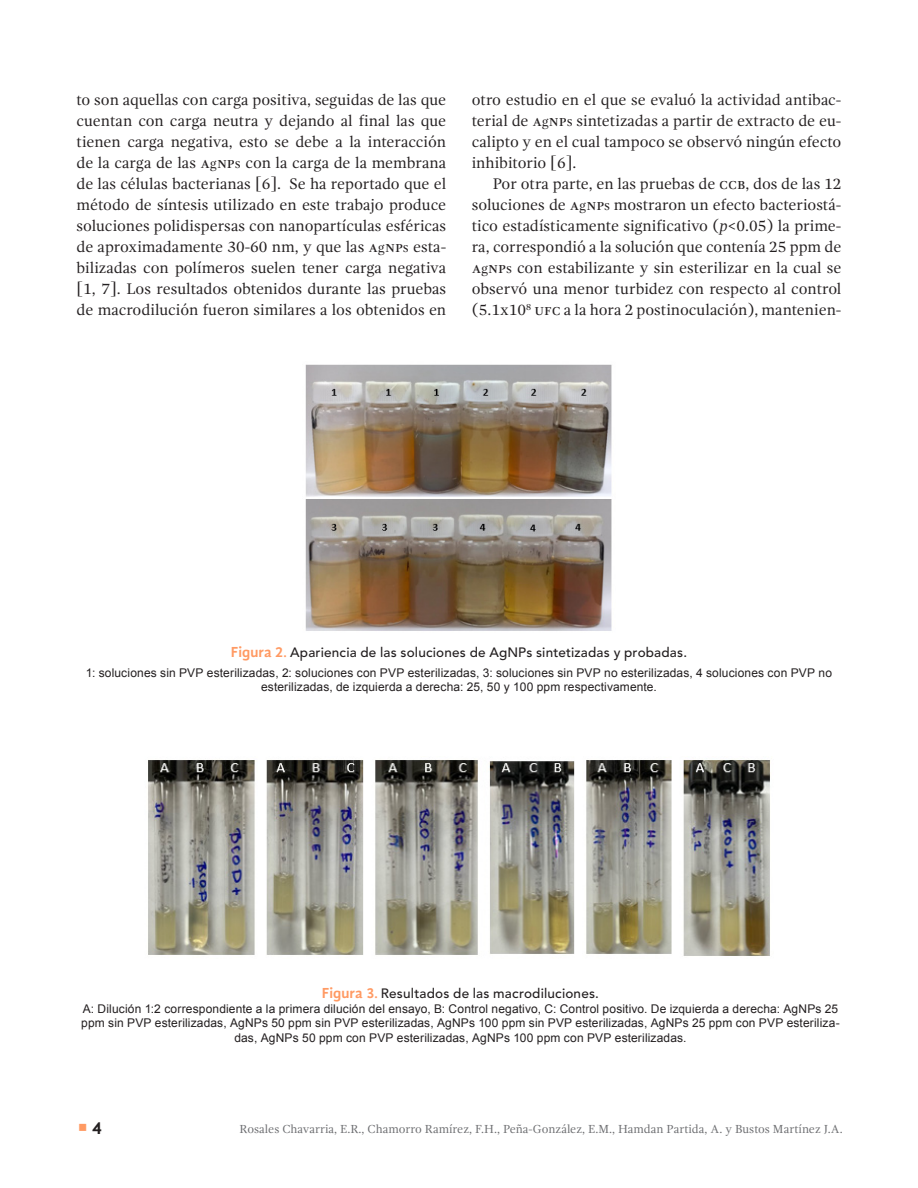
<style>
.page{position:relative;width:918px;height:1188px;background:#fff}
.page>*{position:absolute;margin:0;border:0;box-sizing:border-box;transform-origin:0 0}
.t1{font:700 18px "Gandhi Sans";color:#231f20}
.Básico_textos_-_sang{font:15.75px/21px "Gandhi Serif";color:#231f20;text-align:justify}
.Títulos_tablas{font:500 13.5px "Avenir LT Std";letter-spacing:.015em;color:#231f20}
.Pies_de_tabla{font:12px/14.4px "Arial";letter-spacing:.01em;color:#231f20;text-align:center}
.Pie_de_página_-_izq{font:12px "Gandhi Serif";color:#6c6d70}
.s1{font-size:13.5px}
.s2{font-style:italic}
.s3{font-family:"Gandhi Sans";font-weight:700;font-size:15px;color:#ff9a63}
.s4{font-family:"Gandhi Sans";font-weight:700;color:#ff9a63}
.s5{color:#ff9a63}
</style>
<div class="page">
<img style="left:305px;top:364px;width:307px;height:267px">
<img style="left:148px;top:760px;width:622px;height:196px">
<p class="Básico_textos_-_sang" style="left:77px;top:89px;width:371px">to son aquellas con carga positiva, seguidas de las que cuentan con carga neutra y dejando al final las que tienen carga negativa, esto se debe a la interacción de la carga de las A<span class="s1">g</span>NP<span class="s1">s</span> con la carga de la membrana de las células bacterianas [6]. Se ha reportado que el método de síntesis utilizado en este trabajo produce soluciones polidispersas con nanopartículas esféricas de aproximadamente 30-60 nm, y que las A<span class="s1">g</span>NP<span class="s1">s</span> esta&shy;bilizadas con polímeros suelen tener carga negativa [1, 7]. Los resultados obtenidos durante las pruebas de macrodilución fueron similares a los obtenidos en</p>
<p class="Básico_textos_-_sang" style="left:472px;top:89px;width:371px">otro estudio en el que se evaluó la actividad antibac&shy;terial de A<span class="s1">g</span>NP<span class="s1">s</span> sintetizadas a partir de extracto de eu&shy;calipto y en el cual tampoco se observó ningún efecto inhibitorio [6].</p>
<p class="Básico_textos_-_sang" style="left:472px;top:173px;width:371px;text-indent:21px">Por otra parte, en las pruebas de CCB, dos de las 12 soluciones de A<span class="s1">g</span>NP<span class="s1">s</span> mostraron un efecto bacteriostá&shy;tico estadísticamente significativo (<span class="s2">p</span>&lt;0.05) la prime&shy;ra, correspondió a la solución que contenía 25 ppm de A<span class="s1">g</span>NP<span class="s1">s</span> con estabilizante y sin esterilizar en la cual se observó una menor turbidez con respecto al control (5.1x10<sup>8</sup> UFC a la hora 2 postinoculación), mantenien-</p>
<p class="Títulos_tablas" style="left:231px;top:645px;width:458px"><span class="s3">Figura 2</span><span class="s4">.</span> Apariencia de las soluciones de AgNPs sintetizadas y probadas.</p>
<p class="Pies_de_tabla" style="left:86px;top:666px;width:748px">1: soluciones sin PVP esterilizadas, 2: soluciones con PVP esterilizadas, 3: soluciones sin PVP no esterilizadas, 4 soluciones con PVP no esterilizadas, de izquierda a derecha: 25, 50 y 100 ppm respectivamente.</p>
<p class="Títulos_tablas" style="left:322px;top:986px;width:279px"><span class="s3">Figura 3</span><span class="s4">.</span> Resultados de las macrodiluciones.</p>
<p class="Pies_de_tabla" style="left:81px;top:1002px;width:760px">A: Dilución 1:2 correspondiente a la primera dilución del ensayo, B: Control negativo, C: Control positivo. De izquierda a derecha: AgNPs 25 ppm sin PVP esterilizadas, AgNPs 50 ppm sin PVP esterilizadas, AgNPs 100 ppm sin PVP esterilizadas, AgNPs 25 ppm con PVP esteriliza&shy;das, AgNPs 50 ppm con PVP esterilizadas, AgNPs 100 ppm con PVP esterilizadas.</p>
<p class="t1" style="left:78px;top:1117px;width:26px"><span class="s5">○</span> 4</p>
<p class="Pie_de_página_-_izq" style="left:240px;top:1123px;width:605px">Rosales Chavarria, E.R., Chamorro Ramírez, F.H., Peña-González, E.M., Hamdan Partida, A. y Bustos Martínez J.A.</p>
</div>
